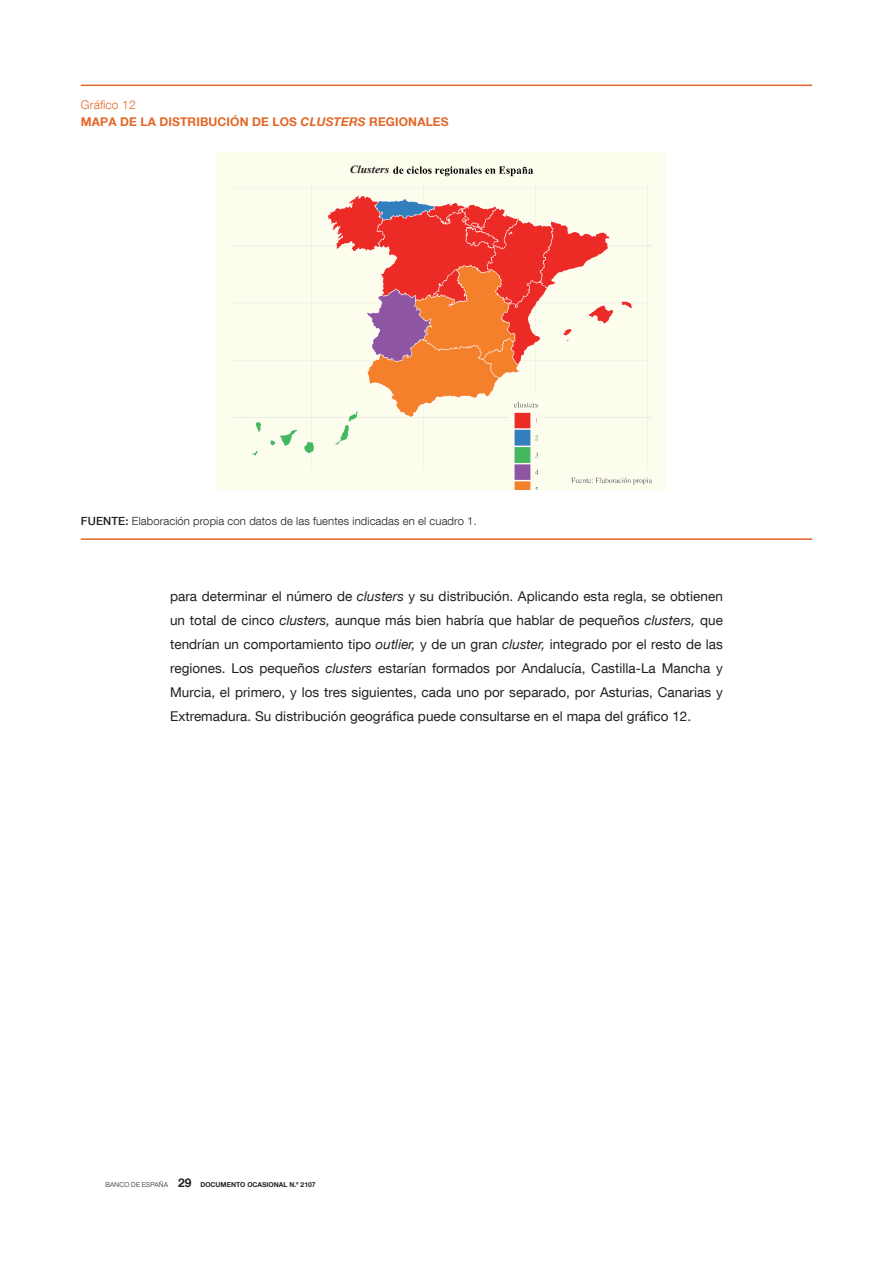
<style>
.page{position:relative;width:893px;height:1263px;background:#fff}
.page>*{position:absolute;margin:0;border:0;box-sizing:border-box;transform-origin:0 0}
.t1{font:13.5px/24px "Bd E Neue Helvetica";letter-spacing:.005em;color:#231f20;text-align:justify}
.t2{font:700 12px "Bd E Neue Helvetica";letter-spacing:.01em;color:#e36626}
.t3{font:300 12px "Bd E Neue Helvetica";letter-spacing:.01em;color:#e36626}
.t4{font:300 11.25px "Bd E Neue Helvetica";letter-spacing:.01em;color:#231f20}
.t5{font:italic 700 10.95px "Times New Roman";color:#231f20;scale:1.07 1}
.t6{font:300 6.75px "Bd E Neue Helvetica";color:#231f20}
.s1{font-style:italic}
.s2{font-weight:500}
.s3{font-style:inherit}
.s4{font-size:12px}
</style>
<div class="page">
<hr style="left:81px;top:85px;width:731px;height:1px;background:#e36626">
<hr style="left:81px;top:538px;width:731px;height:2px;background:#e36626">
<img style="left:216px;top:152px;width:449px;height:337px">
<div style="left:350px;top:165px;width:41px;height:11px;background:#fdfdee"></div>
<p class="t3" style="left:81px;top:97px;width:56px">Gráfico 12</p>
<p class="t2" style="left:81px;top:114px;width:369px">MAPA DE LA DISTRIBUCIÓN DE LOS <span class="s1">CLUSTERS</span> REGIONALES</p>
<p class="t5" style="left:350px;top:162px;width:38px">Clusters</p>
<p class="t4" style="left:81px;top:514px;width:397px"><span class="s2">FUENTE:</span> Elaboración propia con datos de las fuentes indicadas en el cuadro 1.</p>
<p class="t1" style="left:170px;top:584px;width:554px">para determinar el número de <span class="s1">clusters</span> y su distribución. Aplicando esta regla, se obtienen un total de cinco <span class="s1">clusters,</span> aunque más bien habría que hablar de pequeños <span class="s1">clusters,</span> que tendrían un comportamiento tipo <span class="s1">outlier,</span> y de un gran <span class="s1">cluster,</span> integrado por el resto de las regiones. Los pequeños <span class="s1">clusters</span> estarían formados por Andalucía, Castilla-La Mancha y Murcia, el primero, y los tres siguientes, cada uno por separado, por Asturias, Canarias y Extremadura. Su distribución geográfica puede consultarse en el mapa del gráfico 12.</p>
<p class="t6" style="left:105px;top:1181px;width:212px"><span class="s3">BANCO DE ESPAÑA</span> <span class="s4">29</span> DOCUMENTO OCASIONAL N.º 2107</p>
</div>
